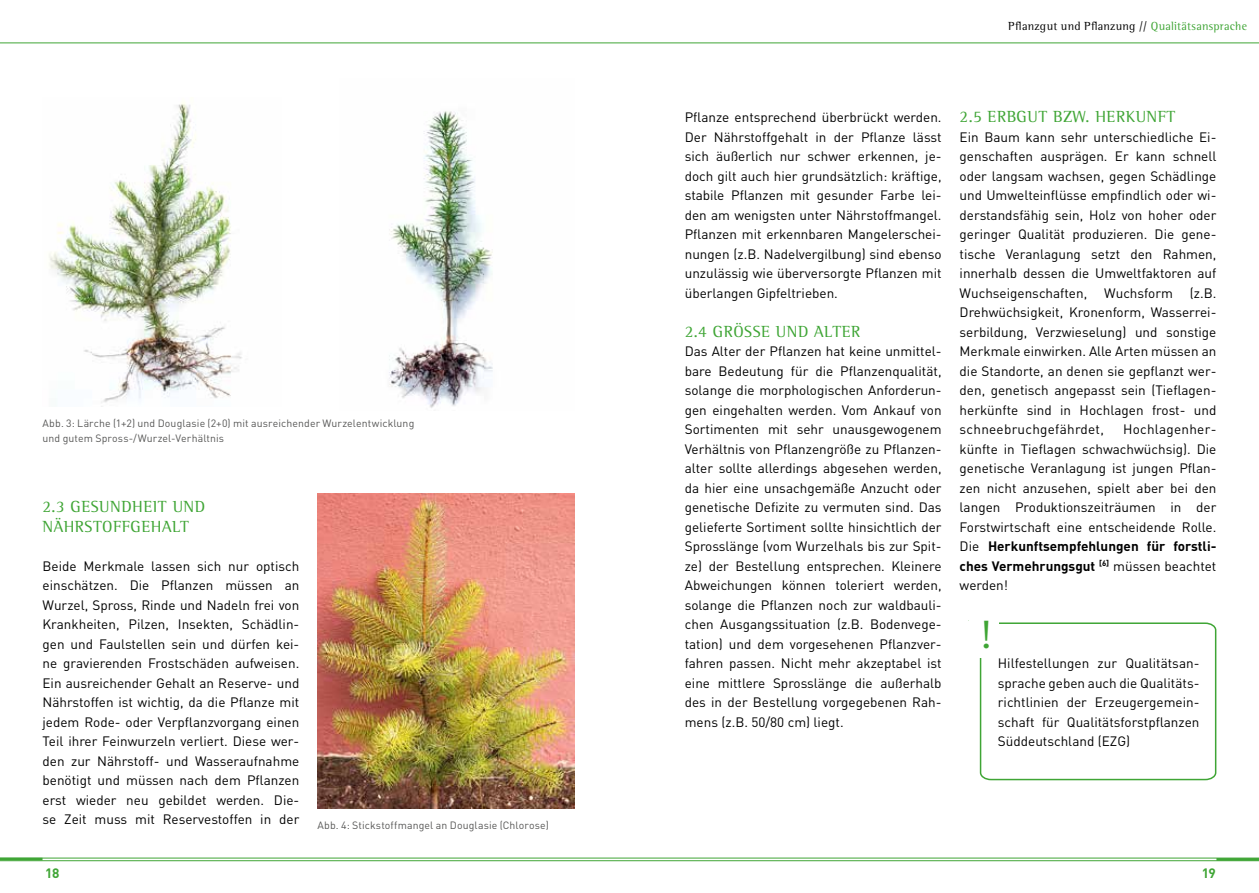
<style>
.page{position:relative;width:1259px;height:893px;background:#fff}
.page>*{position:absolute;margin:0;border:0;box-sizing:border-box;transform-origin:0 0}
.t1{font:40.5px "Rotis Semi Serif";color:#3fa535}
.t2{font:16.5px/19.5px "Rotis Semi Serif";letter-spacing:.03em;color:#3fa535}
.t3{font:13.5px/19.5px "DIN";color:#000;text-align:justify}
.t4{font:700 13.5px/19.5px "DINOT";color:#000}
.t5{font:700 13.5px "DINOT";color:#3fa535}
.t6{font:12px "Rotis Semi Serif";letter-spacing:.02em;color:#000}
.t7{font:10.5px/15px "DIN";letter-spacing:.01em;color:#575756}
.s1{color:#3fa535}
.s2{font-family:"DIN";font-weight:400}
</style>
<div class="page">
<hr style="left:0;top:858px;width:1259px;height:1px;background:#3fa535">
<hr style="left:0;top:860px;width:1259px;height:1px;background:#3fa535">
<svg style="left:0;top:858px;width:43px;height:2px"></svg>
<svg style="left:1216px;top:858px;width:43px;height:3px"></svg>
<hr style="left:0;top:43px;width:1259px;height:1px;background:#3fa535">
<img style="left:49px;top:102px;width:193px;height:301px">
<img style="left:317px;top:493px;width:257px;height:315px">
<img style="left:389px;top:111px;width:104px;height:297px">
<svg style="left:979px;top:622px;width:238px;height:159px"></svg>
<div style="left:968px;top:604px;width:30px;height:54px;background:#fff"></div>
<p class="t7" style="left:43px;top:416px;width:373px">Abb. 3: Lärche (1+2) und Douglasie (2+0) mit ausreichender Wurzelentwicklung und gutem Spross-/Wurzel-Verhältnis</p>
<p class="t2" style="left:43px;top:497px;width:164px">2.3 GESUNDHEIT UND<br>NÄHRSTOFFGEHALT</p>
<p class="t3" style="left:43px;top:556px;width:258px">Beide Merkmale lassen sich nur optisch einschätzen. Die Pflanzen müssen an Wurzel, Spross, Rinde und Nadeln frei von Krankheiten, Pilzen, Insekten, Schädlin&shy;gen und Faulstellen sein und dürfen kei&shy;ne gravierenden Frostschäden aufweisen.<br>Ein ausreichender Gehalt an Reserve- und Nährstoffen ist wichtig, da die Pflanze mit jedem Rode- oder Verpflanzvorgang einen Teil ihrer Feinwurzeln verliert. Diese wer&shy;den zur Nährstoff- und Wasseraufnahme benötigt und müssen nach dem Pflanzen erst wieder neu gebildet werden. Die&shy;se Zeit muss mit Reservestoffen in der</p>
<p class="t7" style="left:317px;top:818px;width:233px">Abb. 4: Stickstoffmangel an Douglasie (Chlorose)</p>
<p class="t6" style="left:1008px;top:19px;width:240px">Pflanzgut und Pflanzung // <span class="s1">Qualitätsansprache</span></p>
<p class="t3" style="left:685px;top:107px;width:258px">Pflanze entsprechend überbrückt werden.<br>Der Nährstoffgehalt in der Pflanze lässt sich äußerlich nur schwer erkennen, je&shy;doch gilt auch hier grundsätzlich: kräftige, stabile Pflanzen mit gesunder Farbe lei&shy;den am wenigsten unter Nährstoffmangel.<br>Pflanzen mit erkennbaren Mangelerschei&shy;nungen (z.B. Nadelvergilbung) sind ebenso unzulässig wie überversorgte Pflanzen mit überlangen Gipfeltrieben.</p>
<p class="t2" style="left:685px;top:321px;width:177px">2.4 GRÖSSE UND ALTER</p>
<p class="t3" style="left:685px;top:341px;width:258px">Das Alter der Pflanzen hat keine unmittel&shy;bare Bedeutung für die Pflanzenqualität, solange die morphologischen Anforderun&shy;gen eingehalten werden. Vom Ankauf von Sortimenten mit sehr unausgewogenem Verhältnis von Pflanzengröße zu Pflanzen&shy;alter sollte allerdings abgesehen werden, da hier eine unsachgemäße Anzucht oder genetische Defizite zu vermuten sind. Das gelieferte Sortiment sollte hinsichtlich der Sprosslänge (vom Wurzelhals bis zur Spit&shy;ze) der Bestellung entsprechen. Kleinere Abweichungen können toleriert werden, solange die Pflanzen noch zur waldbauli&shy;chen Ausgangssituation (z.B. Bodenvege&shy;tation) und dem vorgesehenen Pflanzver&shy;fahren passen. Nicht mehr akzeptabel ist eine mittlere Sprosslänge die außerhalb des in der Bestellung vorgegebenen Rah&shy;mens (z.B. 50/80 cm) liegt.</p>
<p class="t2" style="left:959px;top:107px;width:217px">2.5 ERBGUT BZW. HERKUNFT</p>
<p class="t3" style="left:959px;top:127px;width:258px">Ein Baum kann sehr unterschiedliche Ei&shy;genschaften ausprägen. Er kann schnell oder langsam wachsen, gegen Schädlinge und Umwelteinflüsse empfindlich oder wi&shy;derstandsfähig sein, Holz von hoher oder geringer Qualität produzieren. Die gene&shy;tische Veranlagung setzt den Rahmen, innerhalb dessen die Umweltfaktoren auf Wuchseigenschaften,</p>
<p class="t3" style="left:959px;top:283px;width:258px;text-indent:230px">(z.B.<br>Drehwüchsigkeit, Kronenform, Wasserrei&shy;serbildung, Verzwieselung) und sonstige Merkmale einwirken. Alle Arten müssen an die Standorte, an denen sie gepflanzt wer&shy;den, genetisch angepasst sein (Tieflagen&shy;herkünfte sind in Hochlagen frost- und schneebruchgefährdet,</p>
<p class="t3" style="left:1104px;top:283px;width:70px">Wuchsform</p>
<p class="t3" style="left:959px;top:419px;width:258px;text-indent:163px">Hochlagenher&shy;künfte in Tieflagen schwachwüchsig). Die genetische Veranlagung ist jungen Pflan&shy;zen nicht anzusehen, spielt aber bei den langen Produktionszeiträumen in der Forstwirtschaft eine entscheidende Rolle.</p>
<p class="t4" style="left:959px;top:536px;width:258px"><span class="s2">Die</span> Herkunftsempfehlungen für forstli&shy;ches Vermehrungsgut <sup>[6]</sup> <span class="s2">müssen beachtet</span></p>
<p class="t3" style="left:959px;top:575px;width:50px">werden!</p>
<h1 class="t1" style="left:978px;top:611px;width:14px">!</h1>
<p class="t3" style="left:998px;top:653px;width:203px">Hilfestellungen zur Qualitätsan&shy;sprache geben auch die Qualitäts&shy;richtlinien der Erzeugergemein&shy;schaft für Qualitätsforstpflanzen Süddeutschland (EZG)</p>
<p class="t5" style="left:45px;top:864px;width:16px">18</p>
<p class="t5" style="left:1201px;top:864px;width:16px">19</p>
</div>
